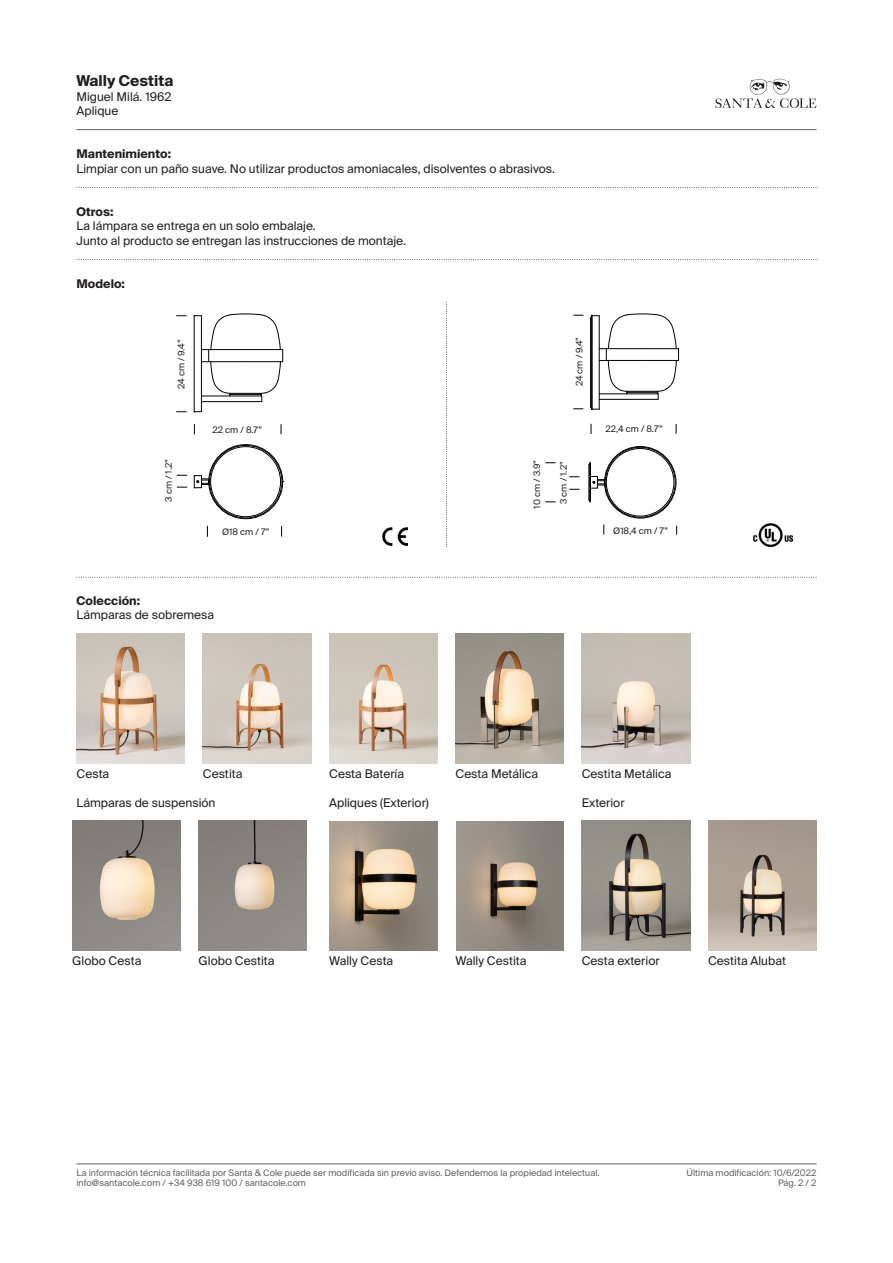
<style>
.page{position:relative;width:893px;height:1263px;background:#fff}
.page>*{position:absolute;margin:0;border:0;box-sizing:border-box;transform-origin:0 0}
.t1{font:700 15px "Suisse Intl";color:#231f20}
.t2{font:12px/14.4px "Suisse Intl";color:#231f20}
.t3{font:700 12px "Suisse Intl";color:#231f20}
.t4{font:9px "Suisse Intl";color:#636366}
.COTA{font:9px "Suisse Intl";color:#231f20}
.s1{font-weight:700}
</style>
<div class="page">
<svg style="left:715px;top:79px;width:101px;height:29px"></svg>
<hr style="left:77px;top:129px;width:739px;height:1px;background:#636366">
<hr style="left:77px;top:1163px;width:739px;height:1px;background:#636366">
<svg style="left:77px;top:259px;width:740px;height:1px"></svg>
<svg style="left:77px;top:187px;width:740px;height:1px"></svg>
<svg style="left:77px;top:577px;width:740px;height:1px"></svg>
<svg style="left:446px;top:302px;width:1px;height:245px"></svg>
<img style="left:754px;top:523px;width:38px;height:23px">
<img style="left:382px;top:528px;width:25px;height:17px">
<hr style="left:194px;top:316px;width:1px;height:96px;background:#000">
<hr style="left:201px;top:316px;width:1px;height:96px;background:#000">
<hr style="left:201px;top:401px;width:61px;height:1px;background:#000">
<svg style="left:194px;top:314px;width:89px;height:87px"></svg>
<svg style="left:194px;top:475px;width:17px;height:13px"></svg>
<hr style="left:590px;top:318px;width:1px;height:89px;background:#000">
<hr style="left:592px;top:315px;width:1px;height:95px;background:#000">
<hr style="left:591px;top:316px;width:1px;height:94px;background:#000">
<hr style="left:599px;top:316px;width:1px;height:93px;background:#000">
<svg style="left:591px;top:407px;width:8px;height:3px"></svg>
<svg style="left:591px;top:314px;width:88px;height:85px"></svg>
<hr style="left:599px;top:399px;width:59px;height:1px;background:#000">
<hr style="left:589px;top:463px;width:1px;height:38px;background:#000">
<hr style="left:590px;top:463px;width:1px;height:38px;background:#000">
<svg style="left:591px;top:476px;width:15px;height:13px"></svg>
<img style="left:77px;top:634px;width:108px;height:129px">
<img style="left:72px;top:821px;width:109px;height:129px">
<img style="left:199px;top:821px;width:108px;height:129px">
<img style="left:582px;top:821px;width:108px;height:129px">
<img style="left:708px;top:821px;width:108px;height:129px">
<img style="left:203px;top:634px;width:108px;height:129px">
<img style="left:329px;top:634px;width:108px;height:129px">
<img style="left:455px;top:634px;width:109px;height:129px">
<img style="left:582px;top:634px;width:108px;height:129px">
<img style="left:330px;top:821px;width:107px;height:129px">
<img style="left:456px;top:821px;width:108px;height:129px">
<p class="t1" style="left:77px;top:72px;width:98px">Wally Cestita</p>
<p class="t2" style="left:77px;top:89px;width:97px">Miguel Milá. 1962<br>Aplique</p>
<p class="t2" style="left:77px;top:147px;width:480px"><span class="s1">Mantenimiento:<br></span>Limpiar con un paño suave. No utilizar productos amoniacales, disolventes o abrasivos.</p>
<p class="t2" style="left:77px;top:205px;width:241px"><span class="s1">Otros:<br></span>La lámpara se entrega en un solo embalaje.</p>
<p class="t2" style="left:77px;top:233px;width:331px">Junto al producto se entregan las instrucciones de montaje.</p>
<p class="t3" style="left:77px;top:277px;width:50px">Modelo:</p>
<p class="COTA" style="left:176px;top:389px;width:51px;rotate:-90deg">24 cm / 9.4”</p>
<p class="COTA" style="left:164px;top:502px;width:44px;rotate:-90deg">3 cm / 1.2”</p>
<p class="COTA" style="left:212px;top:424px;width:51px">22 cm / 8.7”</p>
<p class="COTA" style="left:222px;top:527px;width:49px">Ø18 cm / 7”</p>
<p class="t3" style="left:77px;top:594px;width:65px">Colección:</p>
<p class="t2" style="left:77px;top:608px;width:139px">Lámparas de sobremesa</p>
<p class="COTA" style="left:574px;top:386px;width:51px;rotate:-90deg">24 cm / 9.4”</p>
<p class="COTA" style="left:532px;top:508px;width:50px;rotate:-90deg">10 cm / 3.9”</p>
<p class="COTA" style="left:558px;top:504px;width:44px;rotate:-90deg">3 cm / 1.2”</p>
<p class="COTA" style="left:605px;top:424px;width:59px">22,4 cm / 8.7”</p>
<p class="COTA" style="left:613px;top:525px;width:56px">Ø18,4 cm / 7”</p>
<p class="t2" style="left:77px;top:766px;width:34px">Cesta</p>
<p class="t2" style="left:203px;top:766px;width:41px">Cestita</p>
<p class="t2" style="left:329px;top:766px;width:76px">Cesta Batería</p>
<p class="t2" style="left:455px;top:766px;width:84px">Cesta Metálica</p>
<p class="t2" style="left:582px;top:766px;width:91px">Cestita Metálica</p>
<p class="t2" style="left:77px;top:795px;width:141px">Lámparas de suspensión</p>
<p class="t2" style="left:329px;top:795px;width:101px">Apliques (Exterior)</p>
<p class="t2" style="left:582px;top:795px;width:44px">Exterior</p>
<p class="t2" style="left:72px;top:953px;width:71px">Globo Cesta</p>
<p class="t2" style="left:199px;top:953px;width:77px">Globo Cestita</p>
<p class="t2" style="left:329px;top:953px;width:66px">Wally Cesta</p>
<p class="t2" style="left:455px;top:953px;width:72px">Wally Cestita</p>
<p class="t2" style="left:582px;top:953px;width:79px">Cesta exterior</p>
<p class="t2" style="left:708px;top:953px;width:79px">Cestita Alubat</p>
<p class="t4" style="left:77px;top:1167px;width:525px">La información técnica facilitada por Santa &amp; Cole puede ser modificada sin previo aviso. Defendemos la propiedad intelectual.</p>
<p class="t4" style="left:686px;top:1167px;width:131px">Última modificación: 10/6/2022</p>
<p class="t4" style="left:77px;top:1178px;width:231px">info@santacole.com / +34 938 619 100 / santacole.com</p>
<p class="t4" style="left:778px;top:1178px;width:40px">Pág. 2 / 2</p>
</div>
